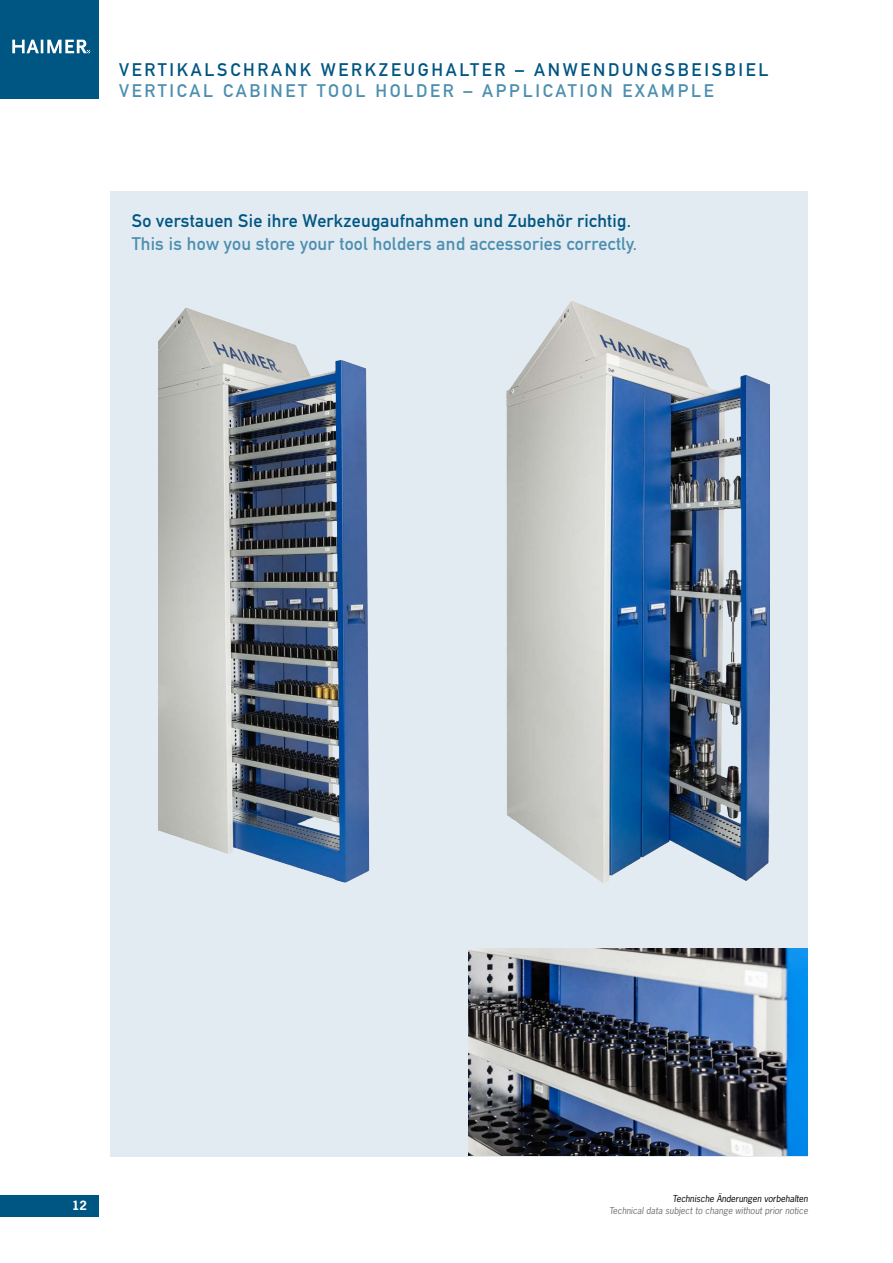
<style>
.page{position:relative;width:893px;height:1263px;background:#fff}
.page>*{position:absolute;margin:0;border:0;box-sizing:border-box;transform-origin:0 0}
.t1{font:18px "DIN Mittelschrift";letter-spacing:.015em;color:#4d8fb0}
.t2{font:18px "DIN Mittelschrift";letter-spacing:.025em;color:#005682}
.t3{font:18px "DIN Mittelschrift";letter-spacing:.15em;color:#005682}
.t4{font:18px "DIN Mittelschrift";letter-spacing:.15em;color:#4d8fb0}
.t5{font:700 12px "News Gothic";color:#fff}
.t6{font:italic 9px "News Gothic";color:#707172}
.t7{font:italic 9px "News Gothic";color:#000}
</style>
<div class="page">
<div style="left:0;top:0;width:99px;height:99px;background:#005682"></div>
<svg style="left:12px;top:40px;width:78px;height:13px"></svg>
<div style="left:0;top:1195px;width:99px;height:21px;background:#005682"></div>
<div style="left:111px;top:191px;width:697px;height:966px;background:#e2ebf2"></div>
<img style="left:468px;top:948px;width:340px;height:208px">
<img style="left:507px;top:301px;width:262px;height:583px">
<img style="left:159px;top:307px;width:211px;height:576px">
<p class="t3" style="left:119px;top:59px;width:651px">VERTIKALSCHRANK WERKZEUGHALTER – ANWENDUNGSBEISBIEL</p>
<p class="t4" style="left:119px;top:80px;width:596px">VERTICAL CABINET TOOL HOLDER – APPLICATION EXAMPLE</p>
<p class="t2" style="left:132px;top:211px;width:501px">So verstauen Sie ihre Werkzeugaufnahmen und Zubehör richtig.</p>
<p class="t1" style="left:132px;top:233px;width:507px">This is how you store your tool holders and accessories correctly.</p>
<p class="t5" style="left:72px;top:1198px;width:16px">12</p>
<p class="t7" style="left:672px;top:1193px;width:137px">Technische Änderungen vorbehalten</p>
<p class="t6" style="left:609px;top:1205px;width:200px">Technical data subject to change without prior notice</p>
</div>
